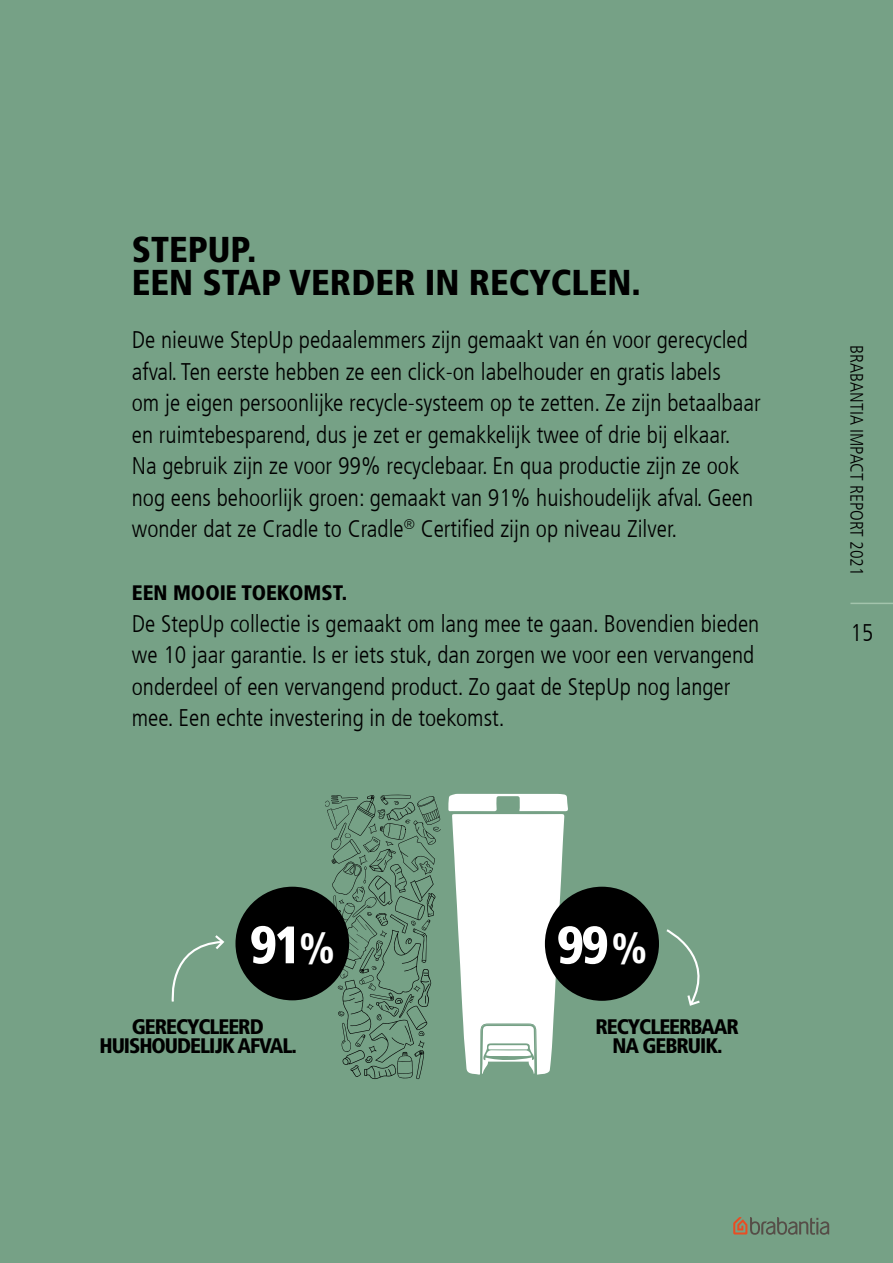
<style>
.page{position:relative;width:893px;height:1263px;background:#76a186}
.page>*{position:absolute;margin:0;border:0;box-sizing:border-box;transform-origin:0 0}
.t1{font:900 condensed 52.65px "Frutiger LT Com";color:#fff}
.t2{font:900 condensed 36px/33px "Frutiger LT Com";color:#000}
.t3{font:300 condensed 24px/31.5px "Frutiger LT Com";color:#000}
.t4{font:900 condensed 21px/18.9px "Frutiger LT Com";letter-spacing:-.05em;color:#000;text-align:center}
.t5{font:900 condensed 21px "Frutiger LT Com";color:#000}
.t6{font:300 condensed 18px "Frutiger LT Com";color:#000}
.s1{font-size:42.15px}
</style>
<div class="page">
<svg style="left:171px;top:935px;width:54px;height:67px"></svg>
<svg style="left:666px;top:929px;width:34px;height:77px"></svg>
<svg style="left:448px;top:794px;width:120px;height:281px"></svg>
<svg style="left:325px;top:795px;width:115px;height:284px"></svg>
<div style="left:235px;top:887px;width:114px;height:113px;background:#000;border-radius:50%"></div>
<div style="left:545px;top:887px;width:114px;height:114px;background:#000;border-radius:50%"></div>
<hr style="left:850px;top:603px;width:43px;height:1px;background:#a3c4ac">
<svg style="left:733px;top:1217px;width:96px;height:18px"></svg>
<h2 class="t2" style="left:132px;top:232px;width:510px">STEPUP.<br>EEN STAP VERDER IN RECYCLEN.</h2>
<p class="t3" style="left:132px;top:324px;width:630px">De nieuwe StepUp pedaalemmers zijn gemaakt van én voor gerecycled afval. Ten eerste hebben ze een click-on labelhouder en gratis labels<br>om je eigen persoonlijke recycle-systeem op te zetten. Ze zijn betaalbaar en ruimtebesparend, dus je zet er gemakkelijk twee of drie bij elkaar.<br>Na gebruik zijn ze voor 99% recyclebaar. En qua productie zijn ze ook nog eens behoorlijk groen: gemaakt van 91% huishoudelijk afval. Geen wonder dat ze Cradle to Cradle<sup>®</sup> Certified zijn op niveau Zilver.</p>
<p class="t5" style="left:132px;top:580px;width:217px">EEN MOOIE TOEKOMST.</p>
<p class="t3" style="left:132px;top:607px;width:629px">De StepUp collectie is gemaakt om lang mee te gaan. Bovendien bieden we 10 jaar garantie. Is er iets stuk, dan zorgen we voor een vervangend onderdeel of een vervangend product. Zo gaat de StepUp nog langer mee. Een echte investering in de toekomst.</p>
<h1 class="t1" style="left:250px;top:913px;width:87px">91<span class="s1">%</span></h1>
<h1 class="t1" style="left:557px;top:913px;width:92px">99<span class="s1">%</span></h1>
<p class="t4" style="left:99px;top:1017px;width:199px">GERECYCLEERD<br>HUISHOUDELIJK AFVAL.</p>
<p class="t4" style="left:595px;top:1017px;width:145px">RECYCLEERBAAR<br>NA GEBRUIK.</p>
<p class="t6" style="left:868px;top:345px;width:232px;rotate:90deg">BRABANTIA IMPACT REPORT 2021</p>
<p class="t3" style="left:850px;top:616px;width:25px">15</p>
</div>
